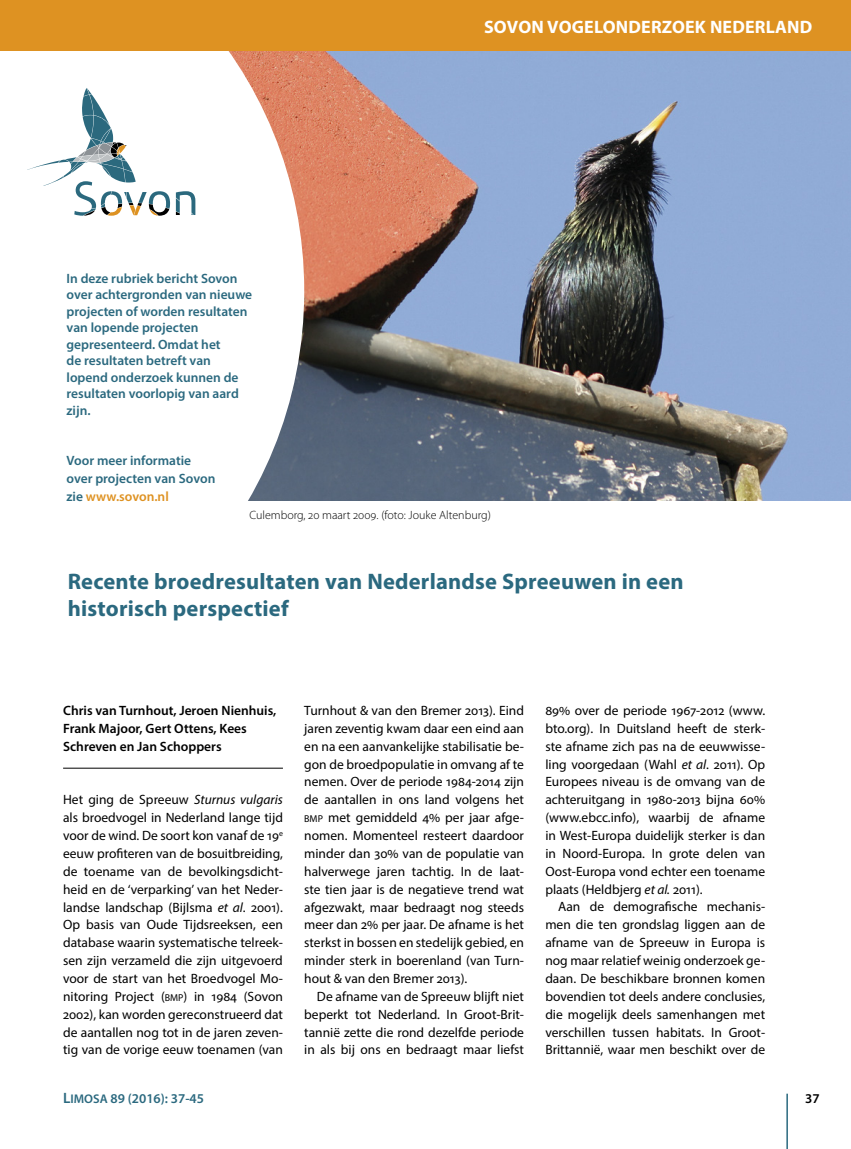
<style>
.page{position:relative;width:851px;height:1149px;background:#fff}
.page>*{position:absolute;margin:0;border:0;box-sizing:border-box;transform-origin:0 0}
.t1{font:700 22.5px/27px "Myriad Pro";letter-spacing:.01em;color:#2b697f}
.t2{font:700 18px "Myriad Pro";letter-spacing:.01em;color:#fff}
.t3{font:13.5px/17.9px "Myriad Pro";color:#000;text-align:justify}
.t4{font:600 13.5px/16.5px "Myriad Pro";color:#2b697f}
.t5{font:600 13.5px/17.9px "Myriad Pro";color:#000}
.t6{font:300 12px "Myriad Pro";color:#000}
.s1{color:#de9222}
.s2{font-style:italic}
.s3{font-size:10.05px}
.s4{font-size:15px}
.s5{font-size:12.6px}
</style>
<div class="page">
<img style="left:304px;top:51px;width:546px;height:449px">
<svg style="left:170px;top:51px;width:134px;height:450px"></svg>
<div style="left:0;top:0;width:850px;height:51px;background:#de9222"></div>
<svg style="left:176px;top:191px;width:19px;height:24px"></svg>
<svg style="left:27px;top:88px;width:143px;height:128px"></svg>
<hr style="left:786px;top:1093px;width:1px;height:55px;background:#2b697f">
<hr style="left:63px;top:767px;width:220px;height:1px;background:#000">
<p class="t4" style="left:67px;top:269px;width:187px">In deze rubriek bericht Sovon over achtergronden van nieuwe projecten of worden resultaten van lopende projecten gepresenteerd. Omdat het<br>de resultaten betreft van lopend onderzoek kunnen de resultaten voorlopig van aard zijn.</p>
<p class="t4" style="left:67px;top:451px;width:150px;line-height:17.9px">Voor meer informatie over projecten van Sovon zie <span class="s1">www.sovon.nl</span></p>
<h2 class="t2" style="left:484px;top:15px;width:330px">SOVON VOGELONDERZOEK NEDERLAND</h2>
<p class="t6" style="left:249px;top:507px;width:243px">Culemborg, 20 maart 2009. (foto: Jouke Altenburg)</p>
<h1 class="t1" style="left:68px;top:567px;width:617px">Recente broedresultaten van Nederlandse Spreeuwen in een historisch perspectief</h1>
<p class="t5" style="left:63px;top:701px;width:215px">Chris van Turnhout, Jeroen Nienhuis,<br>Frank Majoor, Gert Ottens, Kees<br>Schreven en Jan Schoppers</p>
<p class="t3" style="left:63px;top:790px;width:221px">Het ging de Spreeuw <span class="s2">Sturnus vulgaris </span>als broedvogel in Nederland lange tijd voor de wind. De soort kon vanaf de 19<sup>e </sup>eeuw profiteren van de bosuitbreiding, de toename van de bevolkingsdicht&shy;heid en de ‘verparking’ van het Neder&shy;landse landschap (Bijlsma <span class="s2">et al</span>. 2001).<br>Op basis van Oude Tijdsreeksen, een database waarin systematische telreek&shy;sen zijn verzameld die zijn uitgevoerd voor de start van het Broedvogel Mo&shy;nitoring Project (<span class="s3">bmP</span>) in 1984 (Sovon 2002), kan worden gereconstrueerd dat de aantallen nog tot in de jaren zeven&shy;tig van de vorige eeuw toenamen (van</p>
<p class="t4" style="left:63px;top:1089px;width:142px"><span class="s4">L</span><span class="s5">IMOSA</span> 89 (2016): 37-45</p>
<p class="t3" style="left:304px;top:701px;width:221px">Turnhout &amp; van den Bremer 2013). Eind jaren zeventig kwam daar een eind aan en na een aanvankelijke stabilisatie be&shy;gon de broedpopulatie in omvang af te nemen. Over de periode 1984-2014 zijn de aantallen in ons land volgens het <span class="s3">bmP</span> met gemiddeld 4% per jaar afge&shy;nomen. Momenteel resteert daardoor minder dan 30% van de populatie van halverwege jaren tachtig. In de laat&shy;ste tien jaar is de negatieve trend wat afgezwakt, maar bedraagt nog steeds meer dan 2% per jaar. De afname is het sterkst in bossen en stedelijk gebied, en minder sterk in boerenland (van Turn&shy;hout &amp; van den Bremer 2013).</p>
<p class="t3" style="left:304px;top:986px;width:221px;text-indent:13px">De afname van de Spreeuw blijft niet beperkt tot Nederland. In Groot-Brit&shy;tannië zette die rond dezelfde periode in als bij ons en bedraagt maar liefst</p>
<p class="t3" style="left:545px;top:701px;width:221px">89% over de periode 1967-2012 (www. bto.org). In Duitsland heeft de sterk&shy;ste afname zich pas na de eeuwwisse&shy;ling voorgedaan (Wahl <span class="s2">et al</span>. 2011). Op Europees niveau is de omvang van de achteruitgang in 1980-2013 bijna 60% (www.ebcc.info), waarbij de afname in West-Europa duidelijk sterker is dan in Noord-Europa. In grote delen van Oost-Europa vond echter een toename plaats (Heldbjerg <span class="s2">et al.</span> 2011).</p>
<p class="t3" style="left:545px;top:897px;width:221px;text-indent:13px">Aan de demografische mechanis&shy;men die ten grondslag liggen aan de afname van de Spreeuw in Europa is nog maar relatief weinig onderzoek ge&shy;daan. De beschikbare bronnen komen bovendien tot deels andere conclusies, die mogelijk deels samenhangen met verschillen tussen habitats. In Groot-Brittannië, waar men beschikt over de</p>
<p class="t5" style="left:805px;top:1089px;width:16px">37</p>
</div>
